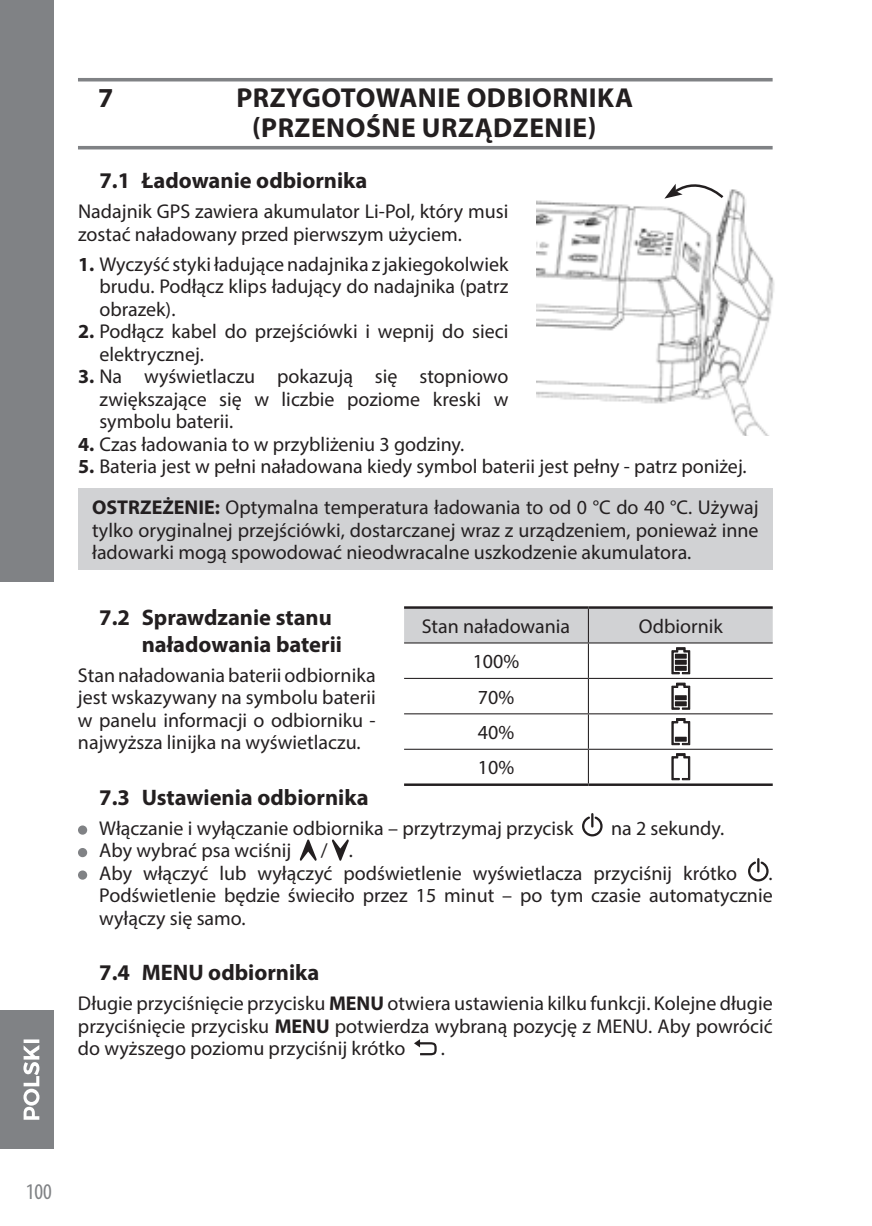
<style>
.page{position:relative;width:872px;height:1226px;background:#fff}
.page>*{position:absolute;margin:0;border:0;box-sizing:border-box;transform-origin:0 0}
.HL_NADPIS{font:700 27.5px "Myriad Pro";letter-spacing:.02em;color:#231f20}
.podnadpis{font:700 22.5px "Myriad Pro";color:#231f20}
.t1{font:condensed 22.5px "Myriad Pro";color:#808285}
.body_-_text{font:20px/22.5px "Myriad Pro";color:#231f20;text-align:justify}
.UPOZORNĚNÍ{font:20px/22.5px "Myriad Pro";color:#231f20;text-align:justify}
.číslování{font:20px/22.5px "Myriad Pro";color:#231f20;text-align:justify}
.text{font:20px/22.5px "Myriad Pro";color:#231f20;text-align:justify}
.Základní_text{font:20px "Myriad Pro";color:#231f20}
.s1{font-weight:700}
</style>
<div class="page">
<div style="left:0;top:1011px;width:53px;height:138px;background:#808285"></div>
<svg style="left:23px;top:1039px;width:16px;height:81px"></svg>
<div style="left:0;top:0;width:53px;height:582px;background:#808285"></div>
<img style="left:537px;top:189px;width:238px;height:247px">
<svg style="left:664px;top:184px;width:61px;height:16px"></svg>
<hr style="left:404px;top:606px;width:184px;height:3px;background:#231f20">
<hr style="left:588px;top:606px;width:184px;height:3px;background:#231f20">
<hr style="left:404px;top:783px;width:184px;height:3px;background:#231f20">
<hr style="left:588px;top:783px;width:184px;height:3px;background:#231f20">
<hr style="left:588px;top:644px;width:1px;height:34px;background:#231f20">
<hr style="left:404px;top:678px;width:184px;height:1px;background:#231f20">
<hr style="left:588px;top:678px;width:184px;height:1px;background:#231f20">
<hr style="left:588px;top:679px;width:1px;height:34px;background:#231f20">
<hr style="left:404px;top:713px;width:184px;height:1px;background:#231f20">
<hr style="left:588px;top:713px;width:184px;height:1px;background:#231f20">
<hr style="left:588px;top:714px;width:1px;height:35px;background:#231f20">
<hr style="left:404px;top:749px;width:184px;height:1px;background:#231f20">
<hr style="left:588px;top:749px;width:184px;height:1px;background:#231f20">
<hr style="left:588px;top:750px;width:1px;height:33px;background:#231f20">
<svg style="left:404px;top:608px;width:368px;height:66px"></svg>
<hr style="left:675px;top:666px;width:11px;height:4px;background:#231f20">
<div style="left:675px;top:666px;width:11px;height:5px;border:1px solid #231f20"></div>
<hr style="left:675px;top:660px;width:11px;height:4px;background:#231f20">
<div style="left:675px;top:660px;width:11px;height:5px;border:1px solid #231f20"></div>
<hr style="left:675px;top:654px;width:11px;height:4px;background:#231f20">
<div style="left:675px;top:654px;width:11px;height:5px;border:1px solid #231f20"></div>
<svg style="left:671px;top:682px;width:19px;height:28px"></svg>
<hr style="left:675px;top:702px;width:11px;height:4px;background:#231f20">
<div style="left:675px;top:701px;width:11px;height:5px;border:1px solid #231f20"></div>
<hr style="left:675px;top:696px;width:11px;height:4px;background:#231f20">
<div style="left:675px;top:695px;width:11px;height:5px;border:1px solid #231f20"></div>
<svg style="left:671px;top:718px;width:19px;height:27px"></svg>
<hr style="left:675px;top:737px;width:11px;height:4px;background:#231f20">
<div style="left:675px;top:737px;width:11px;height:5px;border:1px solid #231f20"></div>
<svg style="left:671px;top:753px;width:19px;height:27px"></svg>
<div style="left:78px;top:489px;width:694px;height:81px;background:#d1d2d4"></div>
<hr style="left:78px;top:146px;width:694px;height:3px;background:#808285">
<hr style="left:78px;top:78px;width:694px;height:3px;background:#808285">
<div style="left:78px;top:825px;width:9px;height:10px;background:#808285;border-radius:50%"></div>
<svg style="left:582px;top:813px;width:20px;height:23px"></svg>
<div style="left:78px;top:848px;width:9px;height:9px;background:#808285;border-radius:50%"></div>
<svg style="left:300px;top:839px;width:17px;height:22px"></svg>
<svg style="left:332px;top:839px;width:17px;height:22px"></svg>
<div style="left:78px;top:870px;width:9px;height:10px;background:#808285;border-radius:50%"></div>
<svg style="left:748px;top:858px;width:20px;height:23px"></svg>
<svg style="left:414px;top:1039px;width:23px;height:16px"></svg>
<p class="HL_NADPIS" style="left:98px;top:80px;width:17px">7</p>
<p class="HL_NADPIS" style="left:236px;top:80px;width:398px">PRZYGOTOWANIE ODBIORNIKA</p>
<p class="HL_NADPIS" style="left:252px;top:110px;width:346px">(PRZENOŚNE URZĄDZENIE)</p>
<p class="podnadpis" style="left:99px;top:166px;width:270px">7.1 Ładowanie odbiornika</p>
<p class="body_-_text" style="left:78px;top:200px;width:432px">Nadajnik GPS zawiera akumulator Li-Pol, który musi zostać naładowany przed pierwszym użyciem.</p>
<p class="body_-_text" style="left:99px;top:252px;width:410px;text-indent:-21px"><span class="s1">1.</span> Wyczyść styki ładujące nadajnika z jakiegokolwiek brudu. Podłącz klips ładujący do nadajnika (patrz obrazek).</p>
<p class="body_-_text" style="left:99px;top:320px;width:410px;text-indent:-21px"><span class="s1">2.</span> Podłącz kabel do przejściówki i wepnij do sieci elektrycznej.</p>
<p class="body_-_text" style="left:99px;top:365px;width:410px;text-indent:-21px"><span class="s1">3.</span> Na wyświetlaczu pokazują się stopniowo zwiększające się w liczbie poziome kreski w symbolu baterii.</p>
<p class="body_-_text" style="left:78px;top:432px;width:388px"><span class="s1">4.</span> Czas ładowania to w przybliżeniu 3 godziny.</p>
<p class="body_-_text" style="left:78px;top:455px;width:670px"><span class="s1">5.</span> Bateria jest w pełni naładowana kiedy symbol baterii jest pełny - patrz poniżej.</p>
<p class="UPOZORNĚNÍ" style="left:92px;top:496px;width:668px"><span class="s1">OSTRZEŻENIE:</span> Optymalna temperatura ładowania to od 0 °C do 40 °C. Używaj tylko oryginalnej przejściówki, dostarczanej wraz z urządzeniem, ponieważ inne ładowarki mogą spowodować nieodwracalne uszkodzenie akumulatora.</p>
<p class="podnadpis" style="left:99px;top:603px;width:234px">7.2 Sprawdzanie stanu</p>
<p class="podnadpis" style="left:142px;top:630px;width:202px">naładowania baterii</p>
<p class="text" style="left:78px;top:664px;width:299px">Stan naładowania baterii odbiornika jest wskazywany na symbolu baterii w panelu informacji o odbiorniku - najwyższa linijka na wyświetlaczu.</p>
<p class="text" style="left:422px;top:615px;width:150px">Stan naładowania</p>
<p class="Základní_text" style="left:639px;top:614px;width:85px">Odbiornik</p>
<p class="body_-_text" style="left:472px;top:650px;width:48px">100%</p>
<p class="body_-_text" style="left:478px;top:685px;width:38px">70%</p>
<p class="body_-_text" style="left:478px;top:721px;width:38px">40%</p>
<p class="body_-_text" style="left:478px;top:756px;width:38px">10%</p>
<p class="podnadpis" style="left:99px;top:782px;width:271px">7.3 Ustawienia odbiornika</p>
<p class="body_-_text" style="left:99px;top:816px;width:476px">Włączanie i wyłączanie odbiornika – przytrzymaj przycisk</p>
<p class="body_-_text" style="left:611px;top:816px;width:115px">na 2 sekundy.</p>
<p class="body_-_text" style="left:99px;top:839px;width:194px">Aby wybrać psa wciśnij</p>
<p class="body_-_text" style="left:321px;top:839px;width:34px">/ .</p>
<p class="body_-_text" style="left:99px;top:861px;width:639px">Aby włączyć lub wyłączyć podświetlenie wyświetlacza przyciśnij krótko</p>
<p class="body_-_text" style="left:99px;top:861px;width:675px;text-indent:669px">.<br>Podświetlenie będzie świeciło przez 15 minut – po tym czasie automatycznie wyłączy się samo.</p>
<p class="podnadpis" style="left:99px;top:958px;width:222px">7.4 MENU odbiornika</p>
<p class="číslování" style="left:78px;top:992px;width:696px">Długie przyciśnięcie przycisku <span class="s1">MENU</span> otwiera ustawienia kilku funkcji. Kolejne długie przyciśnięcie przycisku <span class="s1">MENU</span> potwierdza wybraną pozycję z MENU. Aby powrócić do wyższego poziomu przyciśnij krótko</p>
<p class="číslování" style="left:441px;top:1037px;width:6px">.</p>
<p class="t1" style="left:26px;top:1178px;width:27px">100</p>
</div>
